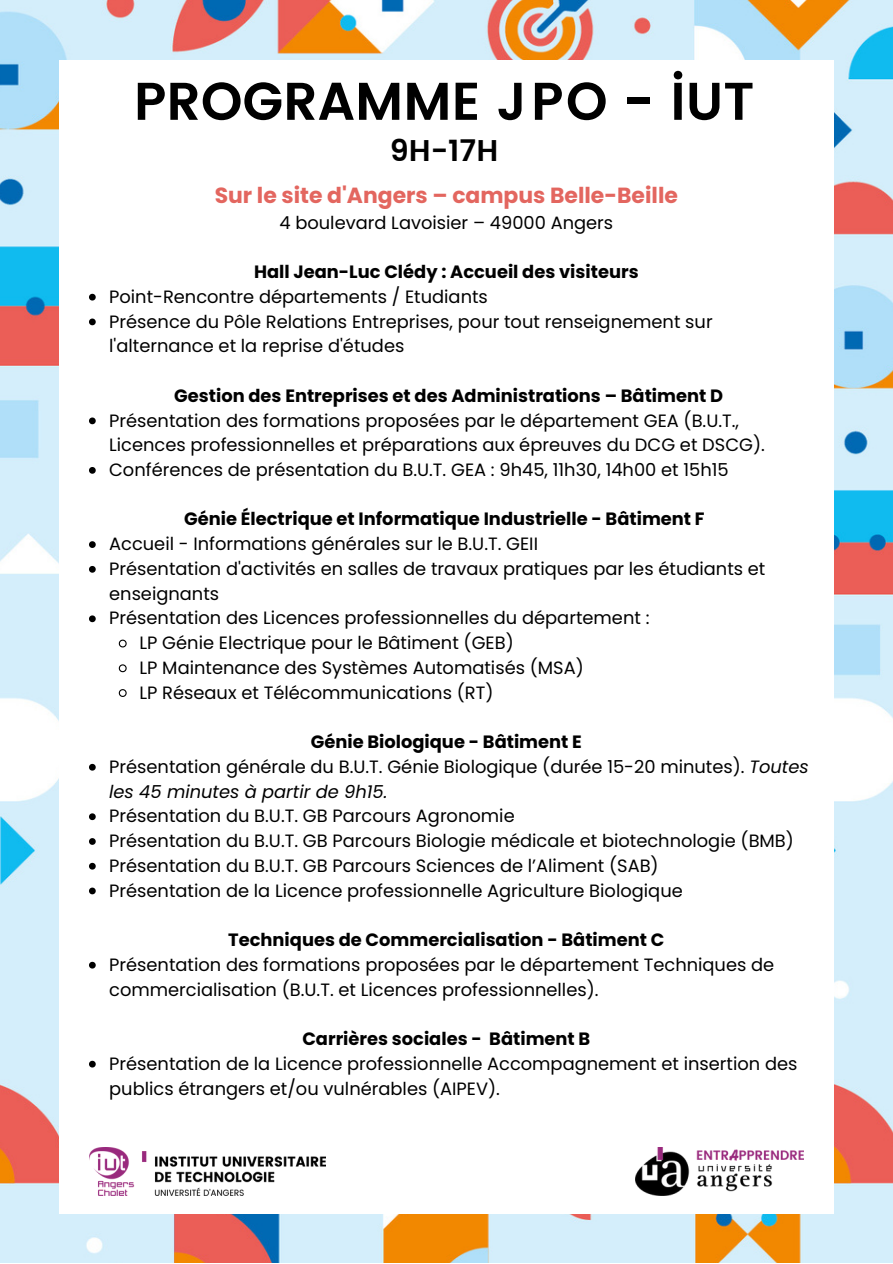
<style>
.page{position:relative;width:893px;height:1264px;background:#fff}
.page>*{position:absolute;margin:0;border:0;box-sizing:border-box;transform-origin:0 0}
.t1{font:600 52.95px "UA Poppins Titre";color:#000}
.t2{font:600 30px "UA Poppins Titre";color:#000}
.t3{font:700 21.9px "Poppins";color:#e3665f}
.t4{font:17.85px/24.8px "Poppins";color:#000}
.t5{font:700 17.85px "Poppins";color:#000}
.s1{font-style:italic}
</style>
<div class="page">
<img style="left:0;top:0;width:892px;height:1262px">
<div style="left:59px;top:60px;width:774px;height:1153px;background:#fff"></div>
<img style="left:89px;top:1147px;width:236px;height:48px">
<svg style="left:89px;top:294px;width:7px;height:6px"></svg>
<svg style="left:89px;top:318px;width:7px;height:7px"></svg>
<svg style="left:89px;top:417px;width:7px;height:7px"></svg>
<svg style="left:89px;top:467px;width:7px;height:7px"></svg>
<svg style="left:89px;top:541px;width:7px;height:7px"></svg>
<svg style="left:89px;top:566px;width:7px;height:6px"></svg>
<svg style="left:89px;top:615px;width:7px;height:7px"></svg>
<svg style="left:118px;top:639px;width:9px;height:9px"></svg>
<svg style="left:118px;top:664px;width:9px;height:9px"></svg>
<svg style="left:118px;top:689px;width:9px;height:8px"></svg>
<svg style="left:89px;top:764px;width:7px;height:6px"></svg>
<svg style="left:89px;top:813px;width:7px;height:7px"></svg>
<svg style="left:89px;top:838px;width:7px;height:6px"></svg>
<svg style="left:89px;top:862px;width:7px;height:7px"></svg>
<svg style="left:89px;top:887px;width:7px;height:7px"></svg>
<svg style="left:89px;top:961px;width:7px;height:7px"></svg>
<svg style="left:89px;top:1060px;width:7px;height:7px"></svg>
<img style="left:636px;top:1147px;width:167px;height:48px">
<h1 class="t1" style="left:134px;top:64px;width:622px">PROGRAMME JPO - IUT</h1>
<h2 class="t2" style="left:389px;top:129px;width:110px">9H-17H</h2>
<p class="t3" style="left:215px;top:180px;width:464px">Sur le site d'Angers – campus Belle-Beille</p>
<p class="t4" style="left:279px;top:210px;width:335px">4 boulevard Lavoisier – 49000 Angers</p>
<p class="t5" style="left:254px;top:259px;width:386px">Hall Jean-Luc Clédy : Accueil des visiteurs</p>
<p class="t4" style="left:109px;top:284px;width:605px">Point-Rencontre départements / Etudiants<br>Présence du Pôle Relations Entreprises, pour tout renseignement sur l'alternance et la reprise d'études</p>
<p class="t5" style="left:174px;top:383px;width:550px">Gestion des Entreprises et des Administrations – Bâtiment D</p>
<p class="t4" style="left:109px;top:408px;width:657px">Présentation des formations proposées par le département GEA (B.U.T.,<br>Licences professionnelles et préparations aux épreuves du DCG et DSCG).<br>Conférences de présentation du B.U.T. GEA : 9h45, 11h30, 14h00 et 15h15</p>
<p class="t5" style="left:184px;top:506px;width:522px">Génie Électrique et Informatique Industrielle - Bâtiment F</p>
<p class="t4" style="left:109px;top:531px;width:430px">Accueil - Informations générales sur le B.U.T. GEII</p>
<p class="t4" style="left:109px;top:556px;width:657px">Présentation d'activités en salles de travaux pratiques par les étudiants et</p>
<p class="t4" style="left:109px;top:581px;width:111px">enseignants</p>
<p class="t4" style="left:109px;top:606px;width:541px">Présentation des Licences professionnelles du département :</p>
<p class="t4" style="left:139px;top:630px;width:376px">LP Génie Electrique pour le Bâtiment (GEB)</p>
<p class="t4" style="left:139px;top:655px;width:446px">LP Maintenance des Systèmes Automatisés (MSA)</p>
<p class="t4" style="left:139px;top:680px;width:355px">LP Réseaux et Télécommunications (RT)</p>
<p class="t5" style="left:311px;top:729px;width:272px">Génie Biologique - Bâtiment E</p>
<p class="t4" style="left:109px;top:754px;width:701px">Présentation générale du B.U.T. Génie Biologique (durée 15-20 minutes). <span class="s1">Toutes les 45 minutes à partir de 9h15.</span></p>
<p class="t4" style="left:109px;top:803px;width:686px">Présentation du B.U.T. GB Parcours Agronomie<br>Présentation du B.U.T. GB Parcours Biologie médicale et biotechnologie (BMB)<br>Présentation du B.U.T. GB Parcours Sciences de l’Aliment (SAB)<br>Présentation de la Licence professionnelle Agriculture Biologique</p>
<p class="t5" style="left:228px;top:927px;width:437px">Techniques de Commercialisation - Bâtiment C</p>
<p class="t4" style="left:109px;top:952px;width:666px">Présentation des formations proposées par le département Techniques de commercialisation (B.U.T. et Licences professionnelles).</p>
<p class="t5" style="left:302px;top:1026px;width:289px">Carrières sociales - Bâtiment B</p>
<p class="t4" style="left:109px;top:1051px;width:689px">Présentation de la Licence professionnelle Accompagnement et insertion des publics étrangers et/ou vulnérables (AIPEV).</p>
</div>
